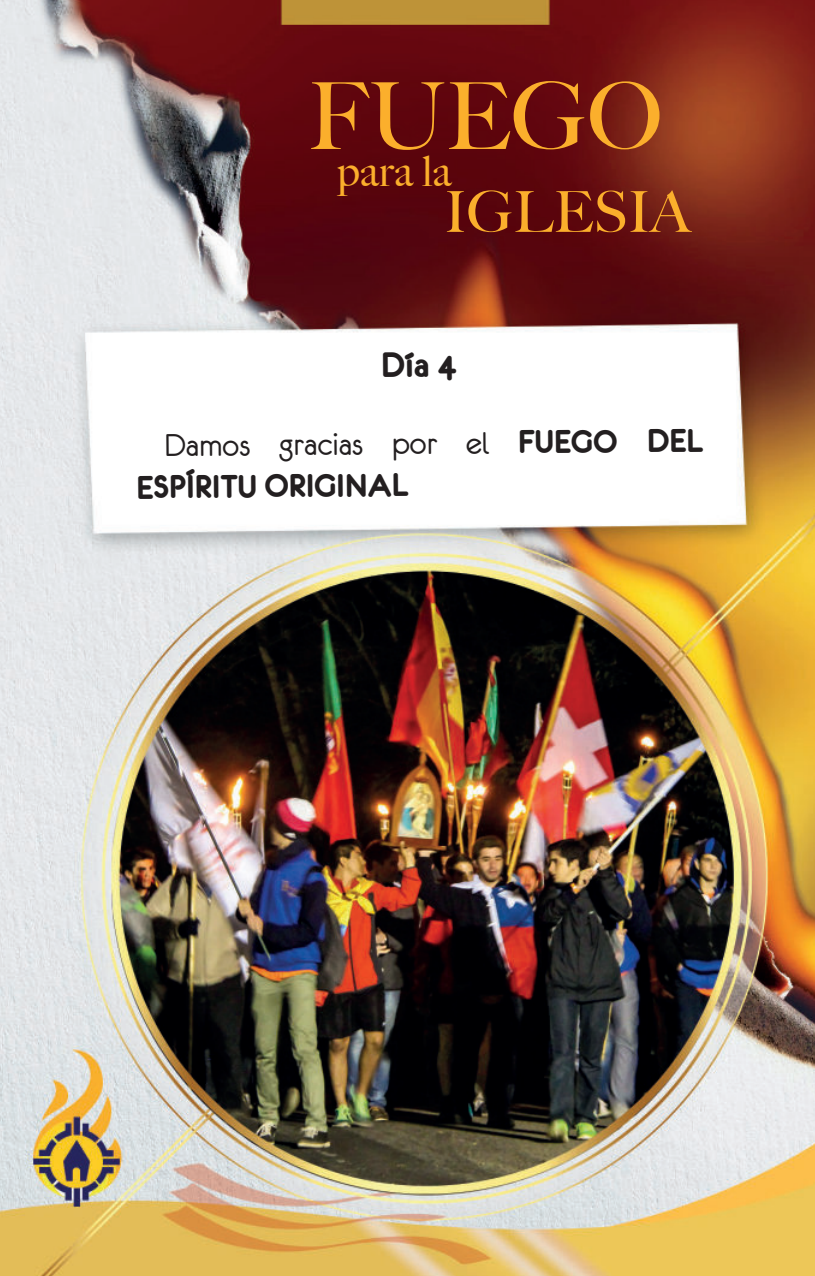
<style>
.page{position:relative;width:815px;height:1276px;background:#fff}
.page>*{position:absolute;margin:0;border:0;box-sizing:border-box;transform-origin:0 0}
.t1{font:500 92.5px "Big Caslon";color:#fbaf2c}
.t2{font:500 56.5px "Big Caslon";color:#fbaf2c}
.t3{font:500 42.5px "Big Caslon";color:#fbaf2c}
.t4{font:37.5px "Eurofurencebold";color:#231f20}
.t5{font:35px "Eurofurenceregular";color:#231f20}
.t6{font:35px "Eurofurencebold";color:#231f20}
.s1{font-family:"Eurofurencebold"}
</style>
<div class="page">
<img style="left:0;top:0;width:815px;height:1276px">
<h1 class="t1" style="left:307px;top:79px;width:356px">FUEGO</h1>
<p class="t3" style="left:337px;top:154px;width:116px">para la</p>
<h2 class="t2" style="left:444px;top:189px;width:247px">IGLESIA</h2>
<p class="t4" style="left:381px;top:346px;width:77px;rotate:-1deg">Día 4</p>
<p class="t5" style="left:164px;top:429px;width:540px;rotate:-1deg">Damos gracias por el <span class="s1">FUEGO DEL</span></p>
<p class="t6" style="left:136px;top:471px;width:273px;rotate:-1deg">ESPÍRITU ORIGINAL</p>
</div>
